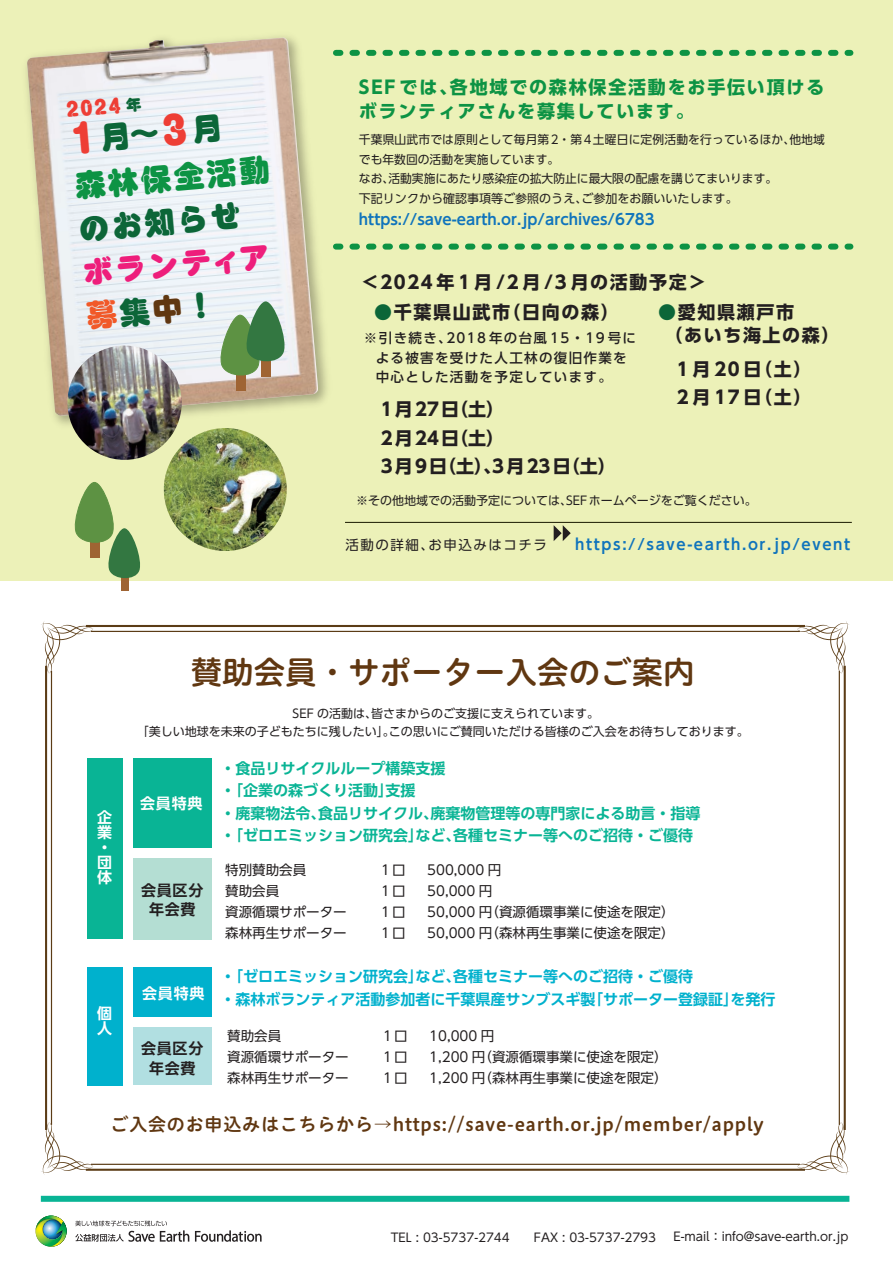
<style>
.page{position:relative;width:893px;height:1263px;background:#fff}
.page>*{position:absolute;margin:0;border:0;box-sizing:border-box;transform-origin:0 0}
.t1{font:31.5px "Hiragino UD Sans R Std N W6";color:#603711}
.t2{font:30px/46.3px "Tunnel Min Tightline";color:#0d9344}
.t3{font:30px/43.5px "Tunnel Min Tightline";color:#ee1e7b}
.t4{font:30px "Tunnel Min Tightline";color:#0c6638}
.t5{font:18.75px "Tunnel Min Tightline";color:#ee3e35}
.t6{font:700 18px/28.5px "UD Shin Go Pro";letter-spacing:.09em;color:#231f20}
.t7{font:18px "Hiragino UD Sans R Std N W6";letter-spacing:.045em;color:#603711}
.t8{font:700 18px/24px "UD Shin Go Pro";letter-spacing:.1em;color:#0d9344}
.t9{font:700 18px/28.5px "UD Shin Go Pro";letter-spacing:.125em;color:#231f20}
.t10{font:700 15px/22.5px "UD Shin Go Pro De";color:#09b495}
.t11{font:700 15px "UD Shin Go Pro De";color:#00b1cd}
.t12{font:700 15px "UD Shin Go Pro De";letter-spacing:.11em;color:#1074bc}
.t13{font:700 15px "UD Shin Go Pro De";color:#1074bc}
.t14{font:700 15px/19.5px "UD Shin Go Pro De";letter-spacing:.05em;color:#231f20;text-align:center}
.t15{font:700 15px/15px "UD Shin Go Pro De";color:#fff}
.t16{font:13.5px "UD Shin Go Pro";color:#231f20}
.t17{font:500 13.5px/19.5px "UD Shin Go Pro";letter-spacing:.1em;color:#231f20}
.t18{font:12px/19.5px "UD Shin Go Pro";color:#231f20;text-align:center}
.s1{font-size:15px;color:#0c6638}
.s2{font-size:37.5px;color:#ee3e35}
.s3{color:#0c6638}
.s4{color:#f15929}
.s5{color:#603711}
.s6{font-family:"UD Shin Go Pro";font-weight:400;font-size:13.5px;color:#231f20}
</style>
<div class="page">
<svg style="left:36px;top:1215px;width:31px;height:32px"></svg>
<svg style="left:195px;top:1230px;width:67px;height:12px"></svg>
<svg style="left:75px;top:1220px;width:114px;height:22px"></svg>
<div style="left:41px;top:1196px;width:808px;height:6px;background:#09b495"></div>
<div style="left:0;top:0;width:893px;height:581px;background:#ecf1b8"></div>
<img style="left:26px;top:36px;width:310px;height:398px">
<img style="left:27px;top:38px;width:291px;height:378px">
<img style="left:164px;top:428px;width:123px;height:123px;border-radius:61px">
<div style="left:236px;top:367px;width:10px;height:23px;background:#9f6433"></div>
<svg style="left:217px;top:301px;width:71px;height:78px;background:#8aac86"></svg>
<img style="left:67px;top:346px;width:115px;height:114px;border-radius:57px">
<div style="left:87px;top:758px;width:36px;height:181px;background:#09b495"></div>
<div style="left:133px;top:758px;width:79px;height:90px;background:#09b495"></div>
<div style="left:133px;top:858px;width:79px;height:81px;background:#b4ded3"></div>
<div style="left:87px;top:967px;width:36px;height:118px;background:#00b1cd"></div>
<div style="left:133px;top:967px;width:79px;height:49px;background:#00b1cd"></div>
<div style="left:133px;top:1027px;width:79px;height:57px;background:#b1dfe1"></div>
<svg style="left:336px;top:50px;width:514px;height:6px"></svg>
<svg style="left:336px;top:244px;width:514px;height:6px"></svg>
<div style="left:121px;top:571px;width:8px;height:20px;background:#9f6433"></div>
<svg style="left:74px;top:482px;width:66px;height:97px"></svg>
<hr style="left:345px;top:522px;width:507px;height:1px;background:#191a00">
<svg style="left:554px;top:525px;width:17px;height:16px"></svg>
<hr style="left:45px;top:666px;width:2px;height:464px;background:#5b3c16">
<hr style="left:86px;top:1169px;width:719px;height:2px;background:#5b3c16">
<hr style="left:844px;top:666px;width:2px;height:464px;background:#5b3c16">
<hr style="left:86px;top:625px;width:719px;height:2px;background:#5b3c16">
<hr style="left:51px;top:671px;width:1px;height:454px;background:#5b3c16">
<hr style="left:91px;top:1164px;width:709px;height:1px;background:#5b3c16">
<hr style="left:839px;top:671px;width:1px;height:454px;background:#5b3c16">
<hr style="left:91px;top:631px;width:709px;height:1px;background:#5b3c16">
<svg style="left:41px;top:621px;width:52px;height:52px"></svg>
<svg style="left:797px;top:621px;width:52px;height:52px"></svg>
<svg style="left:797px;top:1122px;width:52px;height:53px"></svg>
<svg style="left:41px;top:1122px;width:52px;height:53px"></svg>
<h3 class="t5" style="left:65px;top:96px;width:76px;rotate:-5deg">2024 <span class="s1">年</span></h3>
<h2 class="t2" style="left:69px;top:113px;width:197px;rotate:-5deg"><span class="s2">1</span><span class="s3">月～</span><span class="s2">3</span><span class="s3">月<br></span>森林保全活動</h2>
<h2 class="t4" style="left:77px;top:206px;width:163px;rotate:-5deg">のお知らせ</h2>
<h2 class="t3" style="left:81px;top:247px;width:189px;rotate:-5deg">ボランティア<span class="s4">募</span><span class="s3">集</span><span class="s5">中</span><span class="s3">！</span></h2>
<h3 class="t8" style="left:359px;top:75px;width:467px">SEF では、各地域での森林保全活動をお手伝い頂けるボランティアさんを募集しています。</h3>
<p class="t18" style="left:359px;top:129px;width:468px;text-align:left">千葉県山武市では原則として毎月第2・第4土曜日に定例活動を行っているほか、他地域でも年数回の活動を実施しています。<br>なお、活動実施にあたり感染症の拡大防止に最大限の配慮を講じてまいります。<br>下記リンクから確認事項等ご参照のうえ、ご参加をお願いいたします。</p>
<p class="t13" style="left:359px;top:207px;width:297px">https://save-earth.or.jp/archives/6783</p>
<h3 class="t6" style="left:361px;top:267px;width:347px">＜2024年1月/2月/3月の活動予定＞</h3>
<h3 class="t6" style="left:374px;top:298px;width:246px"><span class="s3">●</span>千葉県山武市（日向の森）</h3>
<p class="t17" style="left:376px;top:328px;width:262px;text-indent:-12px">※引き続き、2018 年の台風 15・19 号による被害を受けた人工林の復旧作業を中心とした活動を予定しています。</p>
<h3 class="t9" style="left:381px;top:395px;width:236px">1月27日（土）<br>2月24日（土）<br>3月9日（土）、3月23日（土）</h3>
<h3 class="t6" style="left:664px;top:301px;width:176px;line-height:22.5px;text-indent:-6px"><span class="s3">●</span>愛知県瀬戸市<br>（あいち海上の森）</h3>
<h3 class="t6" style="left:677px;top:354px;width:136px">1 月 20 日（土）<br>2 月 17 日（土）</h3>
<p class="t18" style="left:356px;top:491px;width:402px">※その他地域での活動予定については、SEFホームページをご覧ください。</p>
<p class="t12" style="left:345px;top:532px;width:506px"><span class="s6">活動の詳細、お申込みはコチラ 　</span>https://save-earth.or.jp/event</p>
<p class="t15" style="left:97px;top:809px;width:16px">企業・団体</p>
<p class="t15" style="left:97px;top:1005px;width:16px">個人</p>
<h1 class="t1" style="left:191px;top:648px;width:506px">賛助会員・サポーター入会のご案内</h1>
<p class="t18" style="left:137px;top:704px;width:613px;line-height:18px">SEF の活動は、皆さまからのご支援に支えられています。<br>「美しい地球を未来の子どもたちに残したい」。この思いにご賛同いただける皆様のご入会をお待ちしております。</p>
<p class="t15" style="left:140px;top:795px;width:64px">会員特典</p>
<p class="t14" style="left:141px;top:880px;width:64px">会員区分年会費</p>
<p class="t10" style="left:221px;top:756px;width:482px">・食品リサイクルループ構築支援<br>・「企業の森づくり活動」支援<br>・廃棄物法令、食品リサイクル、廃棄物管理等の専門家による助言・指導・「ゼロエミッション研究会」など、各種セミナー等へのご招待・ご優待</p>
<p class="t16" style="left:225px;top:859px;width:82px">特別賛助会員</p>
<p class="t16" style="left:379px;top:859px;width:28px">１口</p>
<p class="t16" style="left:427px;top:859px;width:75px">500,000 円</p>
<p class="t16" style="left:225px;top:880px;width:55px">賛助会員</p>
<p class="t16" style="left:379px;top:880px;width:28px">１口</p>
<p class="t16" style="left:427px;top:880px;width:67px">50,000 円</p>
<p class="t16" style="left:225px;top:901px;width:123px">資源循環サポーター</p>
<p class="t16" style="left:379px;top:901px;width:28px">１口</p>
<p class="t16" style="left:427px;top:901px;width:249px">50,000 円（資源循環事業に使途を限定）</p>
<p class="t16" style="left:225px;top:922px;width:123px">森林再生サポーター</p>
<p class="t16" style="left:379px;top:922px;width:28px">１口</p>
<p class="t16" style="left:427px;top:922px;width:249px">50,000 円（森林再生事業に使途を限定）</p>
<p class="t11" style="left:221px;top:964px;width:474px">・「ゼロエミッション研究会」など、各種セミナー等へのご招待・ご優待</p>
<p class="t11" style="left:142px;top:987px;width:635px"><sup>会員特典</sup> ・森林ボランティア活動参加者に千葉県産サンブスギ製「サポーター登録証」を発行</p>
<p class="t14" style="left:141px;top:1038px;width:64px">会員区分年会費</p>
<p class="t16" style="left:227px;top:1025px;width:55px">賛助会員</p>
<p class="t16" style="left:381px;top:1025px;width:29px">１口</p>
<p class="t16" style="left:429px;top:1025px;width:67px">10,000 円</p>
<p class="t16" style="left:227px;top:1046px;width:123px">資源循環サポーター</p>
<p class="t16" style="left:381px;top:1046px;width:28px">１口</p>
<p class="t16" style="left:429px;top:1046px;width:240px">1,200 円（資源循環事業に使途を限定）</p>
<p class="t16" style="left:227px;top:1067px;width:123px">森林再生サポーター</p>
<p class="t16" style="left:381px;top:1067px;width:28px">１口</p>
<p class="t16" style="left:429px;top:1067px;width:240px">1,200 円（森林再生事業に使途を限定）</p>
<h3 class="t7" style="left:111px;top:1110px;width:655px">ご入会のお申込みはこちらから→https://save-earth.or.jp/member/apply</h3>
<p class="t18" style="left:391px;top:1227px;width:267px">TEL : 03-5737-2744　　FAX : 03-5737-2793</p>
<p class="t18" style="left:673px;top:1227px;width:177px">E-mail：info@save-earth.or.jp</p>
</div>
